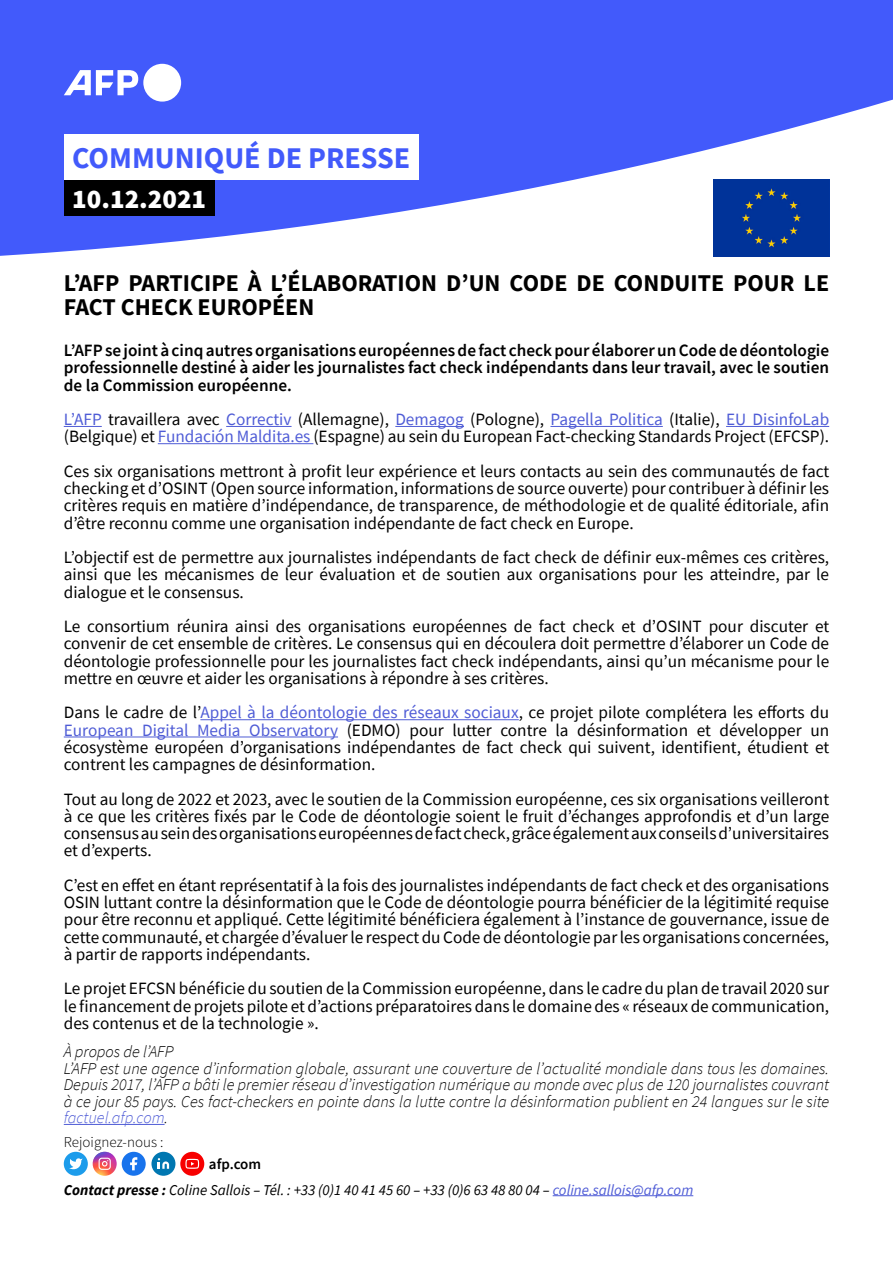
<style>
.page{position:relative;width:893px;height:1263px;background:#fff}
.page>*{position:absolute;margin:0;border:0;box-sizing:border-box;transform-origin:0 0}
.Communiqué{font:700 30px "Source Sans Pro";color:#425afb}
.Date{font:900 27px "Source Sans Pro";color:#fff}
.Titre{font:700 24px/24px "Source Sans Pro";color:#000}
.Corps{font:17.25px/17.2px "Source Sans Pro";color:#000;text-align:justify}
.Chapeau{font:600 17.25px/17.2px "Source Sans Pro";color:#000;text-align:justify}
.t1{font:italic 300 16.5px/16.5px "Source Sans Pro";color:#000;text-align:justify}
.Footer_Bis{font:italic 15px "Source Sans Pro";color:#000}
.Footer_Bis-2{font:300 15px "Source Sans Pro";color:#000}
.t2{font:600 15px "Source Sans Pro";color:#000}
.s1{color:#4f5cd6}
.s2{font-weight:700}
</style>
<div class="page">
<hr style="left:64px;top:426px;width:38px;height:1px;background:#4f5cd6">
<hr style="left:226px;top:426px;width:66px;height:1px;background:#4f5cd6">
<hr style="left:395px;top:426px;width:69px;height:1px;background:#4f5cd6">
<hr style="left:550px;top:426px;width:113px;height:1px;background:#4f5cd6">
<hr style="left:726px;top:426px;width:103px;height:1px;background:#4f5cd6">
<hr style="left:158px;top:443px;width:155px;height:1px;background:#4f5cd6">
<hr style="left:200px;top:719px;width:319px;height:1px;background:#4f5cd6">
<hr style="left:64px;top:736px;width:274px;height:1px;background:#4f5cd6">
<svg style="left:0;top:0;width:893px;height:257px;fill:#425afb"></svg>
<div style="left:64px;top:180px;width:151px;height:36px;background:#000"></div>
<div style="left:64px;top:134px;width:355px;height:46px;background:#fff"></div>
<svg style="left:64px;top:64px;width:117px;height:38px"></svg>
<hr style="left:64px;top:1124px;width:101px;height:1px;background:#4f5cd6">
<div style="left:122px;top:1152px;width:24px;height:24px;background:#1873ec;border-radius:50%"></div>
<svg style="left:130px;top:1157px;width:7px;height:13px"></svg>
<div style="left:64px;top:1152px;width:24px;height:24px;background:#1c9ceb;border-radius:50%"></div>
<svg style="left:69px;top:1158px;width:13px;height:12px"></svg>
<div style="left:151px;top:1152px;width:24px;height:24px;background:#0077b1;border-radius:50%"></div>
<svg style="left:158px;top:1158px;width:11px;height:11px"></svg>
<svg style="left:93px;top:1152px;width:24px;height:24px"></svg>
<div style="left:180px;top:1152px;width:24px;height:24px;background:#f70000;border-radius:50%"></div>
<svg style="left:185px;top:1159px;width:14px;height:10px"></svg>
<hr style="left:553px;top:1195px;width:140px;height:1px;background:#4f5cd6">
<div style="left:714px;top:180px;width:115px;height:77px;background:#039"></div>
<p class="Communiqué" style="left:72px;top:138px;width:339px">COMMUNIQUÉ DE PRESSE</p>
<p class="Date" style="left:72px;top:180px;width:135px">10.12.2021</p>
<p class="Titre" style="left:64px;top:271px;width:767px">L’AFP PARTICIPE À L’ÉLABORATION D’UN CODE DE CONDUITE POUR LE<br>FACT CHECK EUROPÉEN</p>
<p class="Chapeau" style="left:64px;top:342px;width:767px">L’AFP se joint à cinq autres organisations européennes de fact check pour élaborer un Code de déontologie professionnelle destiné à aider les journalistes fact check indépendants dans leur travail, avec le soutien de la Commission européenne.</p>
<p class="Corps" style="left:64px;top:411px;width:767px"><span class="s1">L’AFP</span> travaillera avec <span class="s1">Correctiv</span> (Allemagne), <span class="s1">Demagog</span> (Pologne), <span class="s1">Pagella Politica</span> (Italie), <span class="s1">EU DisinfoLab </span>(Belgique) et <span class="s1">Fundación Maldita.es</span> (Espagne) au sein du European Fact-checking Standards Project (EFCSP).</p>
<p class="Corps" style="left:64px;top:462px;width:767px">Ces six organisations mettront à profit leur expérience et leurs contacts au sein des communautés de fact checking et d’OSINT (Open source information, informations de source ouverte) pour contribuer à définir les critères requis en matière d’indépendance, de transparence, de méthodologie et de qualité éditoriale, afin d’être reconnu comme une organisation indépendante de fact check en Europe.</p>
<p class="Corps" style="left:64px;top:549px;width:767px">L’objectif est de permettre aux journalistes indépendants de fact check de définir eux-mêmes ces critères, ainsi que les mécanismes de leur évaluation et de soutien aux organisations pour les atteindre, par le dialogue et le consensus.</p>
<p class="Corps" style="left:64px;top:618px;width:767px">Le consortium réunira ainsi des organisations européennes de fact check et d’OSINT pour discuter et convenir de cet ensemble de critères. Le consensus qui en découlera doit permettre d’élaborer un Code de déontologie professionnelle pour les journalistes fact check indépendants, ainsi qu’un mécanisme pour le mettre en œuvre et aider les organisations à répondre à ses critères.</p>
<p class="Corps" style="left:64px;top:704px;width:767px">Dans le cadre de l’<span class="s1">Appel à la déontologie des réseaux sociaux</span>, ce projet pilote complétera les efforts du <span class="s1">European Digital Media Observatory</span> (EDMO) pour lutter contre la désinformation et développer un écosystème européen d’organisations indépendantes de fact check qui suivent, identifient, étudient et contrent les campagnes de désinformation.</p>
<p class="Corps" style="left:64px;top:790px;width:767px">Tout au long de 2022 et 2023, avec le soutien de la Commission européenne, ces six organisations veilleront à ce que les critères fixés par le Code de déontologie soient le fruit d’échanges approfondis et d’un large consensus au sein des organisations européennes de fact check, grâce également aux conseils d’universitaires et d’experts.</p>
<p class="Corps" style="left:64px;top:876px;width:767px">C’est en effet en étant représentatif à la fois des journalistes indépendants de fact check et des organisations OSIN luttant contre la désinformation que le Code de déontologie pourra bénéficier de la légitimité requise pour être reconnu et appliqué. Cette légitimité bénéficiera également à l’instance de gouvernance, issue de cette communauté, et chargée d’évaluer le respect du Code de déontologie par les organisations concernées, à partir de rapports indépendants.</p>
<p class="Corps" style="left:64px;top:980px;width:767px">Le projet EFCSN bénéficie du soutien de la Commission européenne, dans le cadre du plan de travail 2020 sur le financement de projets pilote et d’actions préparatoires dans le domaine des « réseaux de communication, des contenus et de la technologie ».</p>
<p class="t1" style="left:64px;top:1043px;width:111px">À propos de l’AFP</p>
<p class="t1" style="left:64px;top:1060px;width:767px">L’AFP est une agence d’information globale, assurant une couverture de l’actualité mondiale dans tous les domaines.<br>Depuis 2017, l’AFP a bâti le premier réseau d’investigation numérique au monde avec plus de 120 journalistes couvrant à ce jour 85 pays. Ces fact-checkers en pointe dans la lutte contre la désinformation publient en 24 langues sur le site <span class="s1">factuel.afp.com</span>.</p>
<p class="Footer_Bis-2" style="left:64px;top:1133px;width:101px">Rejoignez-nous :</p>
<p class="t2" style="left:209px;top:1154px;width:54px">afp.com</p>
<p class="Footer_Bis" style="left:64px;top:1180px;width:631px"><span class="s2">Contact presse :</span> Coline Sallois – Tél. : +33 (0)1 40 41 45 60 – +33 (0)6 63 48 80 04 – <span class="s1">coline.sallois@afp.com</span></p>
</div>
